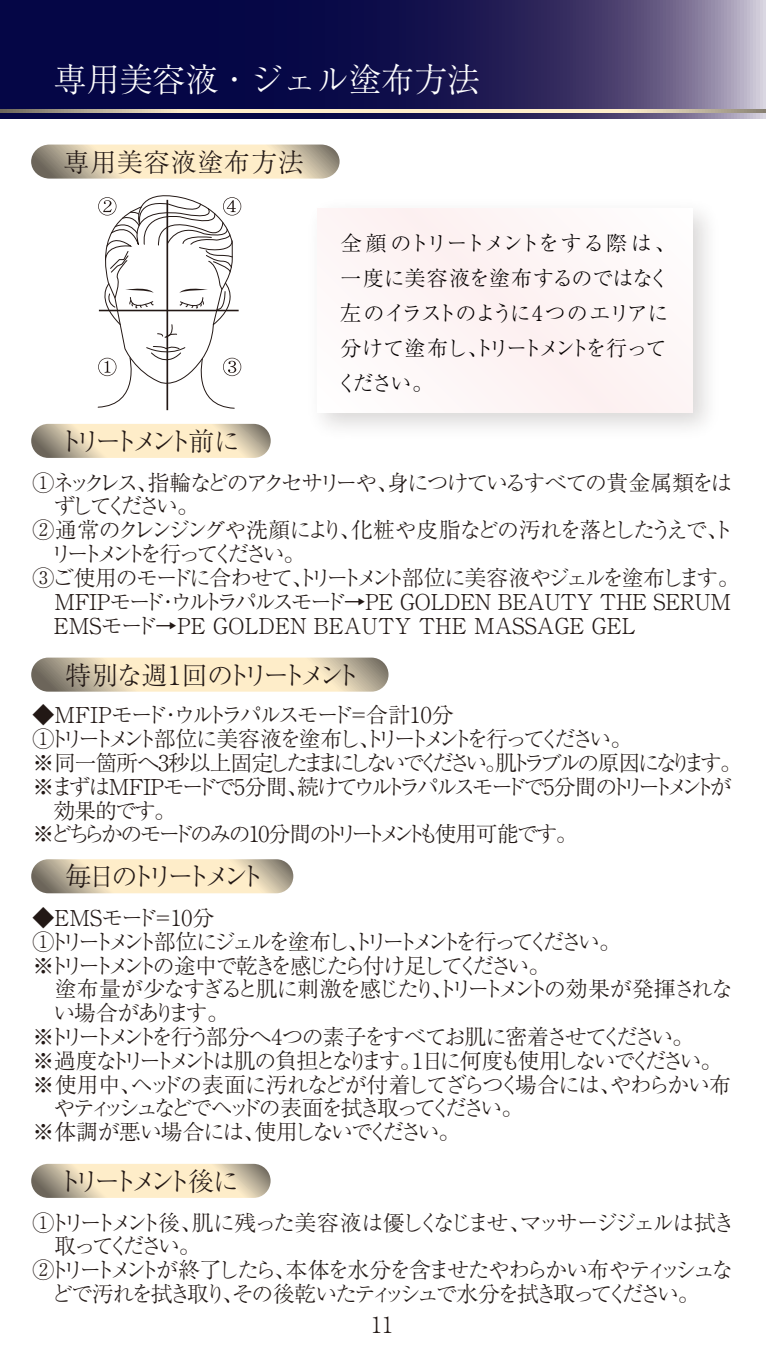
<style>
.page{position:relative;width:766px;height:1361px;background:#fff}
.page>*{position:absolute;margin:0;border:0;box-sizing:border-box;transform-origin:0 0}
.t1{font:300 33.3px "Ryumin Pr 5";letter-spacing:-.02em;color:#fff}
.t2{font:300 26.1px "Ryumin Pr 5";letter-spacing:-.285em;color:#221815}
.t3{font:300 26.1px "Ryumin Pr 5";letter-spacing:-.245em;color:#221815}
.t4{font:300 26.1px "Ryumin Pr 5";letter-spacing:.025em;color:#221815}
.t5{font:300 22.2px "Ryumin Pr 5";color:#221815}
.t6{font:300 21.9px/23.7px "Ryumin Pr 5";letter-spacing:-.135em;color:#221815}
.t7{font:300 21.9px/23.7px "Ryumin Pr 5";letter-spacing:-.155em;color:#221815}
.t8{font:300 21.9px "Ryumin Pr 5";letter-spacing:-.02em;color:#221815}
.t9{font:300 21.9px "Ryumin Pr 5";letter-spacing:-.105em;color:#221815}
.t10{font:300 21.9px "Ryumin Pr 5";letter-spacing:-.1em;color:#221815}
.t11{font:300 21.9px "Ryumin Pr 5";letter-spacing:-.09em;color:#221815}
.t12{font:300 21.9px "Ryumin Pr 5";color:#221815}
.t13{font:300 21.9px "Ryumin Pr 5";letter-spacing:-.28em;color:#221815}
.t14{font:300 21.9px "Ryumin Pr 5";letter-spacing:-.205em;color:#221815}
.t15{font:300 21.9px "Ryumin Pr 5";letter-spacing:-.195em;color:#221815}
.t16{font:300 21px/34.8px "Ryumin Pr 5";letter-spacing:-.06em;color:#040000}
</style>
<div class="page">
<svg style="left:0;top:0;width:765px;height:118px"></svg>
<svg style="left:0;top:109px;width:765px;height:3px"></svg>
<svg style="left:31px;top:424px;width:239px;height:34px"></svg>
<svg style="left:31px;top:657px;width:357px;height:34px"></svg>
<svg style="left:31px;top:859px;width:262px;height:34px"></svg>
<div style="left:317px;top:208px;width:375px;height:204px;background:#fdf5f5"></div>
<svg style="left:31px;top:1164px;width:239px;height:34px"></svg>
<svg style="left:31px;top:145px;width:308px;height:34px"></svg>
<hr style="left:166px;top:200px;width:2px;height:210px;background:#221714">
<svg style="left:97px;top:195px;width:145px;height:214px"></svg>
<h1 class="t1" style="left:54px;top:53px;width:427px">専用美容液・ジェル塗布方法</h1>
<p class="t4" style="left:64px;top:141px;width:242px">専用美容液塗布方法</p>
<p class="t2" style="left:58px;top:421px;width:184px">トリートメント前に</p>
<p class="t16" style="left:336px;top:224px;width:341px">全顔のトリートメントをする際は、一度に美容液を塗布するのではなく左のイラストのように4つのエリアに分けて塗布し、トリートメントを行ってください。</p>
<p class="t10" style="left:33px;top:465px;width:701px">①ネックレス、指輪などのアクセサリーや、身につけているすべての貴金属類をは</p>
<p class="t14" style="left:33px;top:489px;width:168px">　ずしてください。</p>
<p class="t11" style="left:33px;top:513px;width:702px">②通常のクレンジングや洗顔により、化粧や皮脂などの汚れを落としたうえで、ト</p>
<p class="t13" style="left:33px;top:537px;width:274px">　リートメントを行ってください。</p>
<p class="t9" style="left:33px;top:560px;width:708px">③ご使用のモードに合わせて、トリートメント部位に美容液やジェルを塗布します。</p>
<p class="t8" style="left:54px;top:584px;width:678px">MFIPモード・ウルトラパルスモード→PE GOLDEN BEAUTY THE SERUM</p>
<p class="t12" style="left:54px;top:608px;width:583px">EMSモード→PE GOLDEN BEAUTY THE MASSAGE GEL</p>
<p class="t3" style="left:65px;top:654px;width:297px">特別な週1 回のトリートメント</p>
<p class="t6" style="left:33px;top:701px;width:710px">◆MFIPモード・ウルトラパルスモード＝合計10分<br>①トリートメント部位に美容液を塗布し、トリートメントを行ってください。<br>※ 同一箇所へ3秒以上固定したままにしないでください。肌トラブルの原因になります。※まずはMFIPモードで5分間、続けてウルトラパルスモードで5分間のトリートメントが　効果的です。<br>※どちらかのモードのみの10分間のトリートメントも使用可能です。</p>
<p class="t2" style="left:65px;top:856px;width:201px">毎日のトリートメント</p>
<p class="t7" style="left:33px;top:904px;width:702px">◆EMSモード＝10分<br>①トリートメント部位にジェルを塗布し、トリートメントを行ってください。<br>※トリートメントの途中で乾きを感じたら付け足してください。<br>　塗布量が少なすぎると肌に刺激を感じたり、トリートメントの効果が発揮されな　い場合があります。<br>※トリートメントを行う部分へ4つの素子をすべてお肌に密着させてください。<br>※ 過度なトリートメントは肌の負担となります。１日に何度も使用しないでください。※使用中、ヘッドの表面に汚れなどが付着してざらつく場合には、やわらかい布　やティッシュなどでヘッドの表面を拭き取ってください。<br>※体調が悪い場合には、使用しないでください。</p>
<p class="t2" style="left:57px;top:1160px;width:184px">トリートメント後に</p>
<p class="t6" style="left:33px;top:1208px;width:703px">①トリートメント後、肌に残った美容液は優しくなじませ、マッサージジェルは拭き</p>
<p class="t15" style="left:55px;top:1229px;width:148px">取ってください。</p>
<p class="t6" style="left:33px;top:1256px;width:702px">②トリートメントが終了したら、本体を水分を含ませたやわらかい布やティッシュな</p>
<p class="t6" style="left:33px;top:1280px;width:668px">　どで汚れを拭き取り、その後乾いたティッシュで水分を拭き取ってください。</p>
<p class="t5" style="left:371px;top:1307px;width:24px">11</p>
</div>
